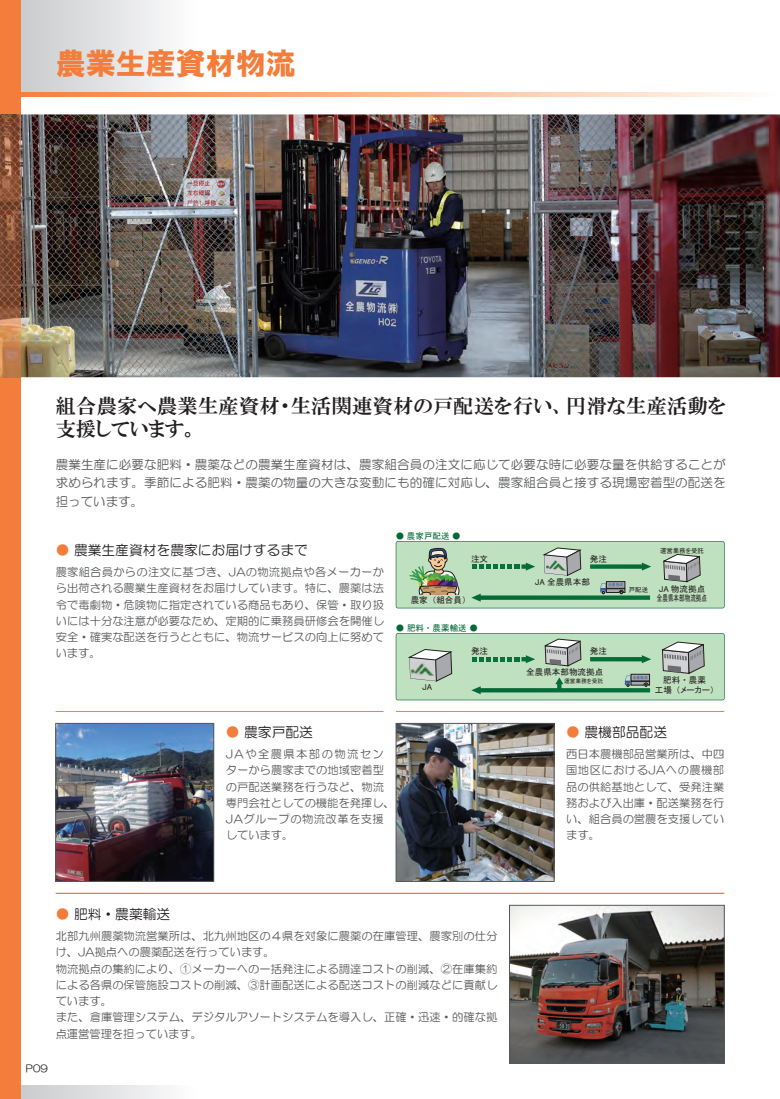
<style>
.page{position:relative;width:780px;height:1099px;background:#fff}
.page>*{position:absolute;margin:0;border:0;box-sizing:border-box;transform-origin:0 0}
.t1{font:30px "HGP Soei Kakugothic UB";color:#f47d3b}
.t2{font:20px/23.8px "HGP Mincho E";letter-spacing:.025em;color:#231f20}
.t3{font:13.75px "HG Maru Gothic MPRO";color:#231f20}
.t4{font:12.5px/18.8px "HG Maru Gothic MPRO";letter-spacing:.01em;color:#57585a;text-align:justify}
.t5{font:11.25px/16.2px "HG Maru Gothic MPRO";letter-spacing:.005em;color:#57585a;text-align:justify}
.t6{font:10px "HG Maru Gothic MPRO";color:#231f20}
.t7{font:8.5px/9.2px "MS P Gothic";color:#231f20;text-align:center}
.t8{font:8.5px "MS P Gothic";color:#036837}
.t9{font:6.38px "MS P Gothic";color:#231f20}
.t10{font:5.75px "MS P Gothic";color:#231f20}
.t11{font:3.75px "MS P Gothic";color:#2b5aa8}
.s1{color:#f47d3b}
</style>
<div class="page">
<img style="left:20px;top:114px;width:760px;height:263px">
<hr style="left:56px;top:892px;width:668px;height:2px;background:#f47d3b">
<hr style="left:56px;top:711px;width:327px;height:1px;background:#f47d3b">
<hr style="left:396px;top:711px;width:328px;height:1px;background:#f47d3b">
<img style="left:511px;top:907px;width:211px;height:154px">
<div style="left:509px;top:905px;width:215px;height:158px;border:1px solid #57585a"></div>
<img style="left:58px;top:725px;width:154px;height:154px">
<div style="left:56px;top:723px;width:158px;height:158px;border:1px solid #57585a"></div>
<img style="left:398px;top:725px;width:154px;height:154px">
<div style="left:396px;top:723px;width:158px;height:158px;border:1px solid #57585a"></div>
<svg style="left:20px;top:0;width:146px;height:92px"></svg>
<svg style="left:20px;top:1085px;width:146px;height:13px"></svg>
<svg style="left:20px;top:92px;width:730px;height:4px"></svg>
<div style="left:0;top:377px;width:20px;height:721px;background:#f47d3b"></div>
<div style="left:0;top:0;width:20px;height:114px;background:#f47d3b"></div>
<img style="left:0;top:114px;width:20px;height:263px">
<svg style="left:396px;top:633px;width:328px;height:67px"></svg>
<svg style="left:396px;top:541px;width:328px;height:67px"></svg>
<h1 class="t1" style="left:56px;top:48px;width:241px">農業生産資材物流</h1>
<h2 class="t2" style="left:56px;top:393px;width:671px">組合農家へ農業生産資材・生活関連資材の戸配送を行い、円滑な生産活動を支援しています。</h2>
<p class="t4" style="left:56px;top:454px;width:671px">農業生産に必要な肥料・農薬などの農業生産資材は、農家組合員の注文に応じて必要な時に必要な量を供給することが求められます。季節による肥料・農薬の物量の大きな変動にも的確に対応し、農家組合員と接する現場密着型の配送を担っています。</p>
<p class="t3" style="left:56px;top:543px;width:254px"><span class="s1">●</span> 農業生産資材を農家にお届けするまで</p>
<p class="t5" style="left:56px;top:564px;width:330px">農家組合員からの注文に基づき、JAの物流拠点や各メーカーから出荷される農業生産資材をお届けしています。特に、農薬は法令で毒劇物・危険物に指定されている商品もあり、保管・取り扱いには十分な注意が必要なため、定期的に乗務員研修会を開催し安全・確実な配送を行うとともに、物流サービスの向上に努めています。</p>
<p class="t8" style="left:396px;top:531px;width:66px">● 農家戸配送 ●</p>
<p class="t7" style="left:471px;top:554px;width:19px">注文</p>
<p class="t7" style="left:589px;top:554px;width:19px">発注</p>
<p class="t7" style="left:535px;top:577px;width:56px">JA 全農県本部</p>
<p class="t11" style="left:608px;top:583px;width:16px">全農物流</p>
<p class="t9" style="left:629px;top:587px;width:21px">戸配送</p>
<p class="t7" style="left:410px;top:595px;width:57px">農家（組合員）</p>
<p class="t8" style="left:396px;top:623px;width:83px">● 肥料・農薬輸送 ●</p>
<p class="t7" style="left:471px;top:646px;width:19px">発注</p>
<p class="t7" style="left:589px;top:646px;width:19px">発注</p>
<p class="t9" style="left:660px;top:547px;width:45px">運営業務を受託</p>
<p class="t7" style="left:657px;top:584px;width:52px;text-align:left">JA 物流拠点全農県本部物流拠点</p>
<p class="t7" style="left:422px;top:682px;width:12px">JA</p>
<p class="t7" style="left:526px;top:667px;width:78px">全農県本部物流拠点</p>
<p class="t10" style="left:564px;top:678px;width:41px">運営業務を受託</p>
<p class="t11" style="left:632px;top:675px;width:16px">全農物流</p>
<p class="t7" style="left:654px;top:675px;width:61px">肥料・農薬<br>工場（メーカー）</p>
<p class="t3" style="left:226px;top:725px;width:89px"><span class="s1">●</span> 農家戸配送</p>
<p class="t5" style="left:226px;top:746px;width:170px;text-align:left">JAや全農県本部の物流センターから農家までの地域密着型の戸配送業務を行うなど、物流専門会社としての機能を発揮し、<br>JAグループの物流改革を支援しています。</p>
<p class="t3" style="left:566px;top:725px;width:102px"><span class="s1">●</span> 農機部品配送</p>
<p class="t5" style="left:566px;top:746px;width:159px">西日本農機部品営業所は、中四国地区におけるJAへの農機部品の供給基地として、受発注業務および入出庫・配送業務を行い、組合員の営農を支援しています。</p>
<p class="t3" style="left:56px;top:907px;width:116px"><span class="s1">●</span> 肥料・農薬輸送</p>
<p class="t5" style="left:56px;top:927px;width:443px;text-align:left">北部九州農薬物流営業所は、北九州地区の４県を対象に農薬の在庫管理、農家別の仕分け、JA拠点への農薬配送を行っています。<br>物流拠点の集約により、①メーカーへの一括発注による調達コストの削減、②在庫集約による各県の保管施設コストの削減、③計画配送による配送コストの削減などに貢献しています。<br>また、倉庫管理システム、デジタルアソートシステムを導入し、正確・迅速・的確な拠点運営管理を担っています。</p>
<p class="t6" style="left:26px;top:1062px;width:23px">P09</p>
</div>
